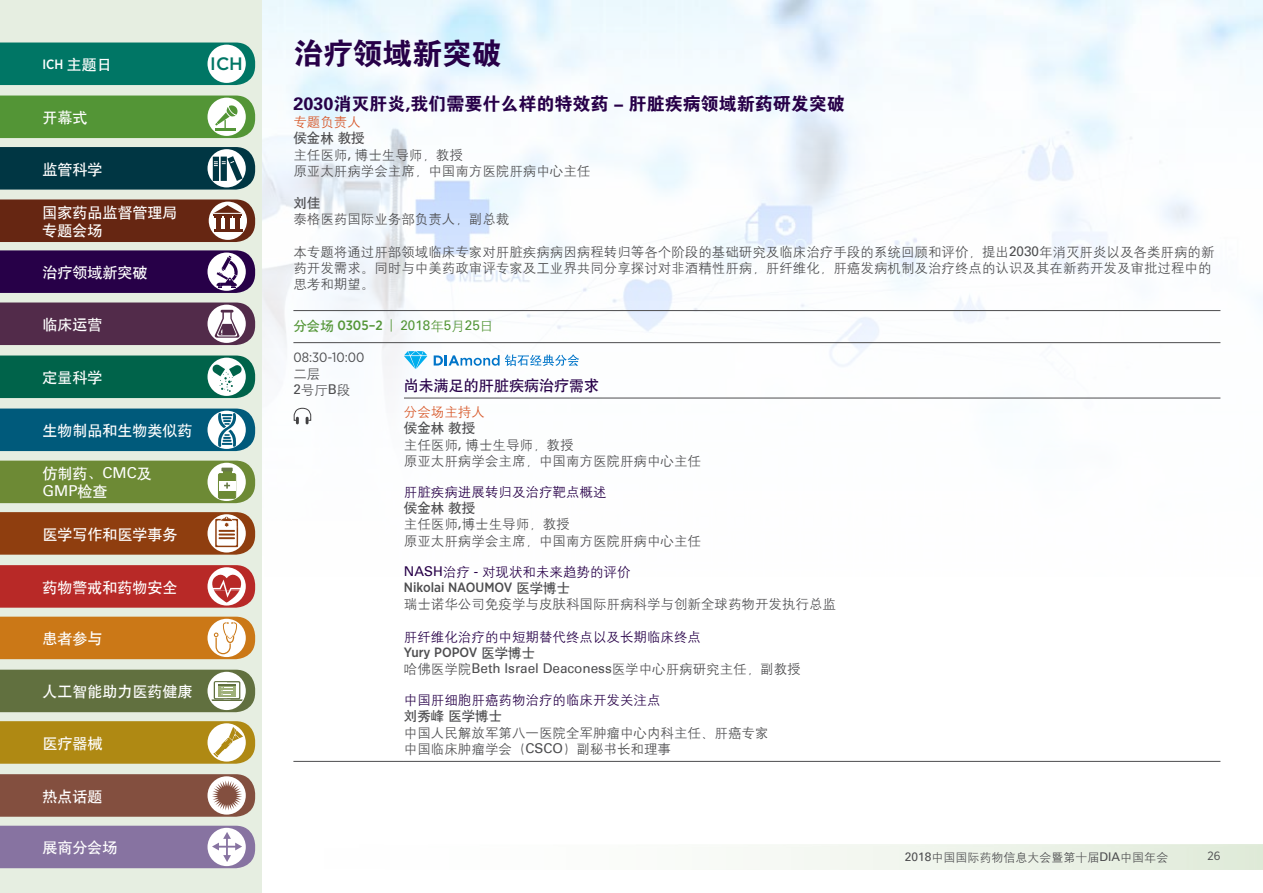
<style>
.page{position:relative;width:1263px;height:893px;background:#fff}
.page>*{position:absolute;margin:0;border:0;box-sizing:border-box;transform-origin:0 0}
.t1{font:30px "FZDHTK GBK1 0";letter-spacing:-.01em;color:#270048}
.t2{font:18px "FZDHTK GBK1 0";color:#270048}
.t3{font:500 18px "Gotham";color:#007665}
.t4{font:15px/18px "H Yb 1 gj";color:#fff}
.t5{font:15px "H Yb 1 gj";color:#270048}
.t6{font:15px "Univers";color:#fff}
.t7{font:13.5px/16.2px "H Yg 2 gj";color:#4d4d4f}
.t8{font:13.5px "H Yg 2 gj";color:#270048}
.t9{font:500 13.5px "Gotham Narrow";color:#4d4d4f}
.t10{font:13.5px "H Yb 1 gj";color:#4d4d4f}
.t11{font:13.5px "Univers";color:#539536}
.t12{font:13.5px "H Yg 2 gj";color:#d75627}
.t13{font:13.5px "Gotham Narrow";color:#4d4d4f}
.t14{font:500 13.5px "Gotham Narrow";color:#fff}
.t15{font:12px "H Yg 2 gj";color:#4d4d4f}
.t16{font:12px "Gotham Narrow";color:#4d4d4f}
.s1{font-family:"H Yb 1 gj";font-weight:400;font-size:15px}
.s2{font-family:"Sim Sun"}
.s3{font-family:"Univers"}
.s4{font-family:"H Yb 1 gj"}
.s5{font-family:"Gotham Narrow";font-weight:500}
.s6{font-family:"Gotham Narrow"}
.s7{font-family:"H Yg 2 gj"}
.s8{font-family:"H Yb 1 gj";font-weight:400}
</style>
<div class="page">
<div style="left:0;top:0;width:262px;height:893px;background:#e6eee1"></div>
<img style="left:262px;top:0;width:1001px;height:425px">
<div style="left:0;top:43px;width:255px;height:42px;background:#007665"></div>
<svg style="left:0;top:302px;width:255px;height:43px;background:#63405b"></svg>
<svg style="left:0;top:356px;width:255px;height:42px;background:#19725b"></svg>
<svg style="left:0;top:409px;width:255px;height:42px;background:#166886"></svg>
<svg style="left:0;top:461px;width:255px;height:42px;background:#799346"></svg>
<svg style="left:0;top:512px;width:255px;height:43px;background:#9a5127"></svg>
<svg style="left:0;top:565px;width:255px;height:43px;background:#bd3a38"></svg>
<svg style="left:0;top:617px;width:255px;height:42px;background:#d0862f"></svg>
<svg style="left:0;top:670px;width:255px;height:42px;background:#6f7d50"></svg>
<svg style="left:0;top:721px;width:255px;height:43px;background:#b7952c"></svg>
<svg style="left:0;top:774px;width:255px;height:43px;background:#8d5e4f"></svg>
<svg style="left:0;top:826px;width:255px;height:42px;background:#917fa9"></svg>
<div style="left:207px;top:45px;width:39px;height:38px;background:#fff;border-radius:50%"></div>
<svg style="left:0;top:147px;width:255px;height:43px;background:#164753"></svg>
<svg style="left:0;top:250px;width:255px;height:43px;background:#3d1a5a"></svg>
<div style="left:236px;top:844px;width:1027px;height:26px;background:linear-gradient(to right,#fffcff,#e7f0e0)"></div>
<svg style="left:0;top:96px;width:255px;height:42px;background:#649f49"></svg>
<svg style="left:0;top:199px;width:255px;height:43px;background:#723825"></svg>
<hr style="left:293px;top:310px;width:111px;height:1px;background:#4d4d4f">
<hr style="left:404px;top:310px;width:816px;height:1px;background:#4d4d4f">
<hr style="left:293px;top:342px;width:111px;height:1px;background:#4d4d4f">
<hr style="left:404px;top:342px;width:816px;height:1px;background:#4d4d4f">
<hr style="left:404px;top:398px;width:816px;height:1px;background:#4d4d4f">
<hr style="left:293px;top:761px;width:111px;height:1px;background:#4d4d4f">
<hr style="left:404px;top:761px;width:816px;height:1px;background:#4d4d4f">
<svg style="left:293px;top:407px;width:18px;height:17px"></svg>
<svg style="left:505px;top:355px;width:74px;height:11px"></svg>
<svg style="left:434px;top:355px;width:65px;height:11px"></svg>
<svg style="left:404px;top:351px;width:23px;height:18px"></svg>
<p class="t14" style="left:43px;top:56px;width:71px">ICH <span class="s1">主题日</span></p>
<p class="t4" style="left:43px;top:109px;width:46px">开幕式</p>
<p class="t4" style="left:43px;top:160px;width:61px">监管科学</p>
<p class="t4" style="left:43px;top:204px;width:136px">国家药品监督管理局专题会场</p>
<p class="t4" style="left:43px;top:264px;width:106px">治疗领域新突破</p>
<p class="t4" style="left:43px;top:316px;width:61px">临床运营</p>
<p class="t4" style="left:43px;top:369px;width:61px">定量科学</p>
<p class="t4" style="left:43px;top:422px;width:151px">生物制品和生物类似药</p>
<p class="t4" style="left:43px;top:465px;width:111px">仿制药<span class="s2">、</span><span class="s3">CMC</span>及</p>
<p class="t6" style="left:43px;top:482px;width:66px">GMP<span class="s4">检查</span></p>
<p class="t4" style="left:43px;top:525px;width:136px">医学写作和医学事务</p>
<p class="t4" style="left:43px;top:578px;width:136px">药物警戒和药物安全</p>
<p class="t4" style="left:43px;top:630px;width:61px">患者参与</p>
<p class="t4" style="left:43px;top:683px;width:151px">人工智能助力医药健康</p>
<p class="t4" style="left:43px;top:734px;width:61px">医疗器械</p>
<p class="t4" style="left:43px;top:787px;width:61px">热点话题</p>
<p class="t4" style="left:43px;top:839px;width:76px">展商分会场</p>
<h2 class="t3" style="left:210px;top:52px;width:34px">ICH</h2>
<h1 class="t1" style="left:293px;top:37px;width:210px">治疗领域新突破</h1>
<h2 class="t2" style="left:293px;top:94px;width:553px">2030消灭肝炎,我们需要什么样的特效药 - 肝脏疾病领域新药研发突破</h2>
<p class="t12" style="left:293px;top:115px;width:69px">专题负责人</p>
<p class="t10" style="left:293px;top:132px;width:73px">侯金林教授</p>
<p class="t7" style="left:293px;top:146px;width:298px">主任医师<span class="s3">,</span> 博士生导师，教授<br>原亚太肝病学会主席，中国南方医院肝病中心主任</p>
<p class="t10" style="left:293px;top:196px;width:28px">刘佳</p>
<p class="t7" style="left:293px;top:211px;width:217px">泰格医药国际业务部负责人，副总裁</p>
<p class="t7" style="left:293px;top:244px;width:923px">本专题将通过肝部领域临床专家对肝脏疾病病因病程转归等各个阶段的基础研究及临床治疗手段的系统回顾和评价，提出<span class="s3">2030</span>年消灭肝炎以及各类肝病的新药开发需求。同时与中美药政审评专家及工业界共同分享探讨对非酒精性肝病，肝纤维化，肝癌发病机制及治疗终点的认识及其在新药开发及审批过程中的思考和期望。</p>
<p class="t11" style="left:293px;top:317px;width:202px"><span class="s4">分会场</span> <span class="s5">0305–2</span> <span class="s6">|</span> 2018<span class="s7">年</span>5<span class="s7">月</span>25<span class="s7">日</span></p>
<p class="t13" style="left:293px;top:349px;width:72px">08:30-10:00</p>
<p class="t7" style="left:293px;top:366px;width:59px">二层<br><span class="s3">2</span>号厅<span class="s3">B</span>段</p>
<p class="t5" style="left:404px;top:378px;width:196px">尚未满足的肝脏疾病治疗需求</p>
<p class="t12" style="left:404px;top:405px;width:82px">分会场主持人</p>
<p class="t10" style="left:404px;top:422px;width:73px">侯金林教授</p>
<p class="t7" style="left:404px;top:436px;width:298px">主任医师<span class="s3">,</span> 博士生导师，教授<br>原亚太肝病学会主席，中国南方医院肝病中心主任</p>
<p class="t8" style="left:404px;top:485px;width:204px">肝脏疾病进展转归及治疗靶点概述</p>
<p class="t10" style="left:404px;top:501px;width:73px">侯金林教授</p>
<p class="t7" style="left:404px;top:516px;width:298px">主任医师<span class="s3">,</span>博士生导师，教授<br>原亚太肝病学会主席，中国南方医院肝病中心主任</p>
<p class="t8" style="left:404px;top:565px;width:228px"><span class="s3">NASH</span>治疗 <span class="s3">-</span> 对现状和未来趋势的评价</p>
<p class="t9" style="left:404px;top:579px;width:168px">Nikolai NAOUMOV <span class="s8">医学博士</span></p>
<p class="t7" style="left:404px;top:596px;width:433px">瑞士诺华公司免疫学与皮肤科国际肝病科学与创新全球药物开发执行总监</p>
<p class="t8" style="left:404px;top:630px;width:298px">肝纤维化治疗的中短期替代终点以及长期临床终点</p>
<p class="t9" style="left:404px;top:644px;width:133px">Yury POPOV <span class="s8">医学博士</span></p>
<p class="t7" style="left:404px;top:661px;width:398px">哈佛医学院<span class="s3">Beth Israel Deaconess</span>医学中心肝病研究主任，副教授</p>
<p class="t8" style="left:404px;top:693px;width:258px">中国肝细胞肝癌药物治疗的临床开发关注点</p>
<p class="t10" style="left:404px;top:710px;width:100px">刘秀峰医学博士</p>
<p class="t7" style="left:404px;top:724px;width:366px">中国人民解放军第八一医院全军肿瘤中心内科主任、肝癌专家中国临床肿瘤学会（<span class="s3">CSCO</span>）副秘书长和理事</p>
<p class="t15" style="left:905px;top:851px;width:265px"><span class="s3">2018</span>中国国际药物信息大会暨第十届<span class="s3">DIA</span>中国年会</p>
<p class="t16" style="left:1207px;top:848px;width:14px">26</p>
</div>
